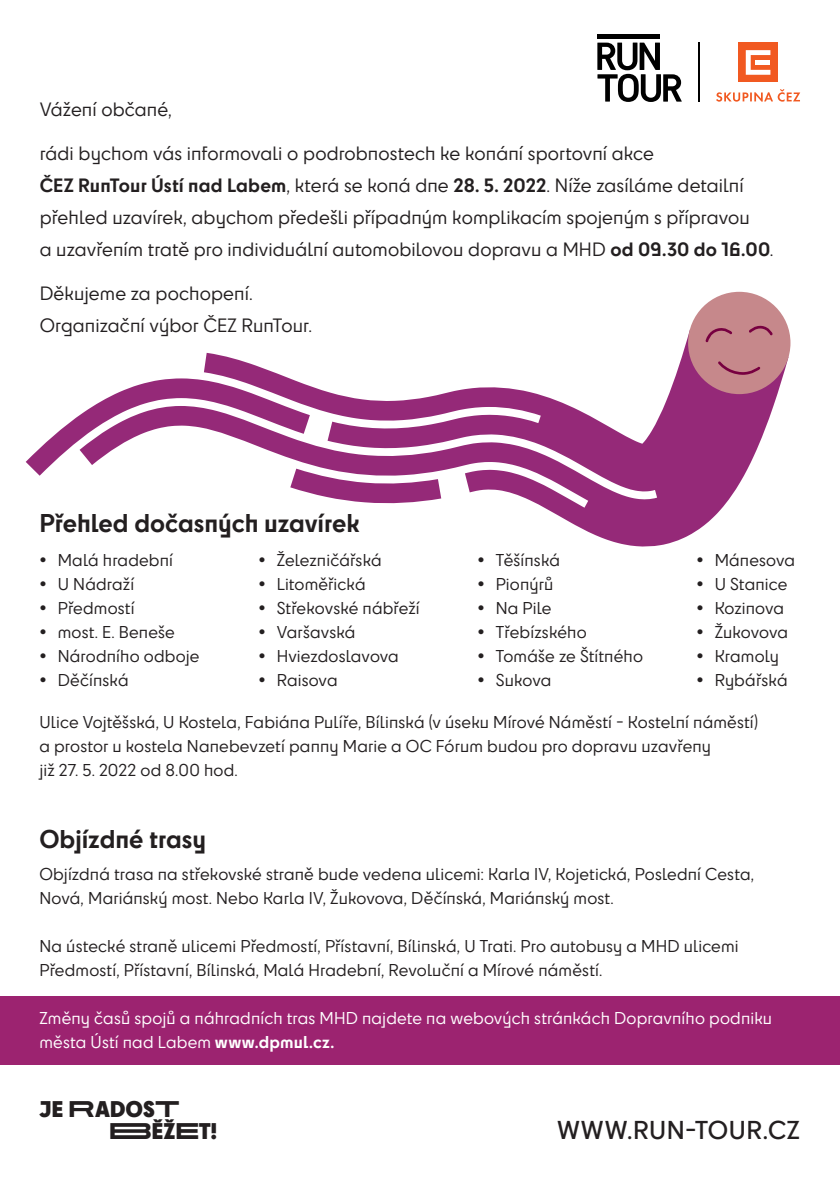
<style>
.page{position:relative;width:840px;height:1191px;background:#fff}
.page>*{position:absolute;margin:0;border:0;box-sizing:border-box;transform-origin:0 0}
.t1{font:600 24.2px "Cy";letter-spacing:.02em;color:#231f20}
.t2{font:700 24px "Cy";letter-spacing:-.005em;color:#231f20}
.t3{font:900 21.2px/22.2px "R Textrawide";letter-spacing:-.005em;color:#231f20}
.t4{font:18px/32px "Cy";letter-spacing:.005em;color:#231f20}
.t5{font:16px/24px "Cy";letter-spacing:.01em;color:#231f20}
.t6{font:16px/24px "Cy";letter-spacing:.01em;color:#fff}
.s1{font-weight:700}
.s2{font-weight:900}
.s3{font-family:"Cy"}
</style>
<div class="page">
<svg style="left:204px;top:340px;width:584px;height:207px"></svg>
<svg style="left:26px;top:378px;width:415px;height:126px"></svg>
<div style="left:687px;top:292px;width:103px;height:102px;background:#c6888b;border-radius:50%"></div>
<svg style="left:705px;top:328px;width:26px;height:14px"></svg>
<svg style="left:749px;top:325px;width:23px;height:10px"></svg>
<svg style="left:718px;top:361px;width:42px;height:14px"></svg>
<div style="left:0;top:996px;width:839px;height:68px;background:#9c2370"></div>
<svg style="left:597px;top:43px;width:84px;height:59px"></svg>
<hr style="left:597px;top:34px;width:62px;height:4px;background:#000">
<hr style="left:698px;top:43px;width:1px;height:59px;background:#000">
<div style="left:737px;top:43px;width:40px;height:39px;background:#f15921"></div>
<svg style="left:745px;top:50px;width:25px;height:25px"></svg>
<div style="left:755px;top:60px;width:14px;height:5px;background:#fff"></div>
<svg style="left:716px;top:89px;width:83px;height:13px"></svg>
<p class="t4" style="left:40px;top:92px;width:134px">Vážení občané,</p>
<p class="t4" style="left:40px;top:136px;width:734px">rádi bychom vás informovali o podrobnostech ke konání sportovní akce<br><span class="s1">ČEZ RunTour Ústí nad Labem</span>, která se koná dne <span class="s1">28. 5. 2022</span>. Níže zasíláme detailní přehled uzavírek, abychom předešli případným komplikacím spojeným s přípravou<br>a uzavřením tratě pro individuální automobilovou dopravu a MHD <span class="s1">od 09.30 do 16.00</span>.</p>
<p class="t4" style="left:40px;top:276px;width:274px">Děkujeme za pochopení.<br>Organizační výbor ČEZ RunTour.</p>
<h2 class="t2" style="left:39px;top:505px;width:322px">Přehled dočasných uzavírek</h2>
<p class="t5" style="left:40px;top:548px;width:135px"><span class="s2">•</span> Malá hradební</p>
<p class="t5" style="left:40px;top:572px;width:96px"><span class="s2">•</span> U Nádraží</p>
<p class="t5" style="left:40px;top:596px;width:96px"><span class="s2">•</span> Předmostí</p>
<p class="t5" style="left:40px;top:620px;width:136px"><span class="s2">•</span> most. E. Beneše</p>
<p class="t5" style="left:40px;top:644px;width:161px"><span class="s2">•</span> Národního odboje</p>
<p class="t5" style="left:40px;top:668px;width:90px"><span class="s2">•</span> Děčínská</p>
<p class="t5" style="left:258px;top:548px;width:124px"><span class="s2">•</span> Železničářská</p>
<p class="t5" style="left:258px;top:572px;width:108px"><span class="s2">•</span> Litoměřická</p>
<p class="t5" style="left:258px;top:596px;width:162px"><span class="s2">•</span> Střekovské nábřeží</p>
<p class="t5" style="left:258px;top:620px;width:98px"><span class="s2">•</span> Varšavská</p>
<p class="t5" style="left:258px;top:644px;width:141px"><span class="s2">•</span> Hviezdoslavova</p>
<p class="t5" style="left:258px;top:668px;width:80px"><span class="s2">•</span> Raisova</p>
<p class="t5" style="left:477px;top:548px;width:84px"><span class="s2">•</span> Těšínská</p>
<p class="t5" style="left:477px;top:572px;width:77px"><span class="s2">•</span> Pionýrů</p>
<p class="t5" style="left:477px;top:596px;width:75px"><span class="s2">•</span> Na Pile</p>
<p class="t5" style="left:477px;top:620px;width:110px"><span class="s2">•</span> Třebízského</p>
<p class="t5" style="left:477px;top:644px;width:167px"><span class="s2">•</span> Tomáše ze Štítného</p>
<p class="t5" style="left:477px;top:668px;width:75px"><span class="s2">•</span> Sukova</p>
<p class="t5" style="left:696px;top:548px;width:100px"><span class="s2">•</span> Mánesova</p>
<p class="t5" style="left:696px;top:572px;width:92px"><span class="s2">•</span> U Stanice</p>
<p class="t5" style="left:696px;top:596px;width:89px"><span class="s2">•</span> Kozinova</p>
<p class="t5" style="left:696px;top:620px;width:93px"><span class="s2">•</span> Žukovova</p>
<p class="t5" style="left:696px;top:644px;width:84px"><span class="s2">•</span> Kramoly</p>
<p class="t5" style="left:696px;top:668px;width:92px"><span class="s2">•</span> Rybářská</p>
<p class="t5" style="left:39px;top:710px;width:719px">Ulice Vojtěšská, U Kostela, Fabiána Pulíře, Bílinská (v úseku Mírové Náměstí - Kostelní náměstí) a prostor u kostela Nanebevzetí panny Marie a OC Fórum budou pro dopravu uzavřeny<br>již 27. 5. 2022 od 8.00 hod.</p>
<h2 class="t2" style="left:39px;top:821px;width:168px">Objízdné trasy</h2>
<p class="t5" style="left:39px;top:861px;width:716px">Objízdná trasa na střekovské straně bude vedena ulicemi: Karla IV, Kojetická, Poslední Cesta,<br>Nová, Mariánský most. Nebo Karla IV, Žukovova, Děčínská, Mariánský most.</p>
<p class="t5" style="left:39px;top:933px;width:700px">Na ústecké straně ulicemi Předmostí, Přístavní, Bílinská, U Trati. Pro autobusy a MHD ulicemi<br>Předmostí, Přístavní, Bílinská, Malá Hradební, Revoluční a Mírové náměstí.</p>
<p class="t6" style="left:39px;top:1005px;width:733px">Změny časů spojů a náhradních tras MHD najdete na webových stránkách Dopravního podniku města Ústí nad Labem <span class="s1">www.dpmul.cz.</span></p>
<h3 class="t3" style="left:109px;top:1096px;width:110px;text-indent:-70px">JE RADOST<br>BĚŽET<span class="s3">!</span></h3>
<h1 class="t1" style="left:556px;top:1112px;width:244px">WWW.RUN-TOUR.CZ</h1>
</div>
